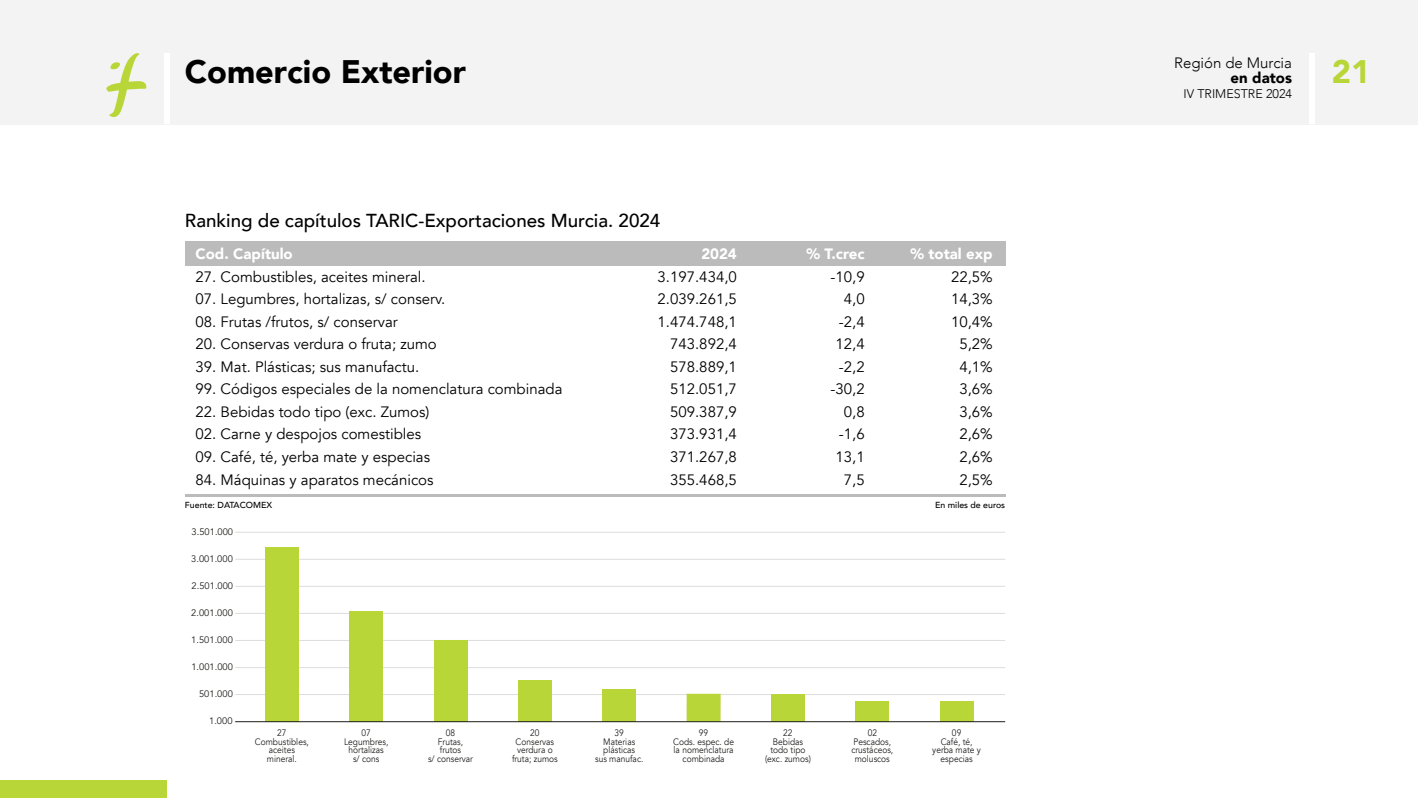
<style>
.page{position:relative;width:1418px;height:798px;background:#fff}
.page>*{position:absolute;margin:0;border:0;box-sizing:border-box;transform-origin:0 0}
.t1{font:900 32.5px "Avenir";color:#000}
.t2{font:900 32.5px "Avenir";color:#b8d637}
.t3{font:500 18.75px "Avenir";color:#000}
.t4{font:15px/22.5px "Avenir";color:#000;text-align:right}
.t5{font:900 15px "Avenir";color:#fff}
.t6{font:300 15px "Avenir";color:#000}
.t7{font:900 15px "Avenir";color:#000}
.t8{font:300 12.5px "Avenir";color:#000}
.t9{font:9.38px/8.6px "Avenir";color:#1d1d1b;text-align:center;scale:.9 1}
.t10{font:9.38px "Avenir";color:#1d1d1b}
.t11{font:500 8.75px "Avenir";color:#000}
</style>
<div class="page">
<hr style="left:235px;top:613px;width:770px;height:1px;background:#ddd">
<hr style="left:235px;top:640px;width:770px;height:1px;background:#ddd">
<hr style="left:235px;top:694px;width:770px;height:1px;background:#ddd">
<hr style="left:235px;top:667px;width:770px;height:1px;background:#ddd">
<div style="left:0;top:780px;width:167px;height:17px;background:#b8d637"></div>
<div style="left:0;top:0;width:1417px;height:124px;background:#f3f3f3"></div>
<div style="left:164px;top:53px;width:5px;height:71px;background:#fff"></div>
<div style="left:1309px;top:53px;width:5px;height:71px;background:#fff"></div>
<div style="left:185px;top:241px;width:820px;height:24px;background:#bbb"></div>
<hr style="left:185px;top:494px;width:820px;height:2px;background:#bbb">
<hr style="left:235px;top:531px;width:770px;height:1px;background:#ddd">
<svg style="left:106px;top:53px;width:40px;height:64px"></svg>
<hr style="left:235px;top:586px;width:770px;height:1px;background:#ddd">
<hr style="left:235px;top:558px;width:770px;height:1px;background:#ddd">
<div style="left:433px;top:640px;width:34px;height:81px;background:#b8d637"></div>
<div style="left:518px;top:680px;width:34px;height:41px;background:#b8d637"></div>
<div style="left:602px;top:689px;width:34px;height:32px;background:#b8d637"></div>
<div style="left:686px;top:693px;width:34px;height:28px;background:#b8d637"></div>
<div style="left:855px;top:701px;width:34px;height:20px;background:#b8d637"></div>
<div style="left:771px;top:694px;width:34px;height:27px;background:#b8d637"></div>
<div style="left:939px;top:701px;width:34px;height:20px;background:#b8d637"></div>
<div style="left:265px;top:547px;width:34px;height:174px;background:#b8d637"></div>
<div style="left:349px;top:610px;width:34px;height:111px;background:#b8d637"></div>
<hr style="left:235px;top:721px;width:770px;height:1px;background:#1d1d1b">
<h1 class="t1" style="left:185px;top:43px;width:282px">Comercio Exterior</h1>
<p class="t6" style="left:1174px;top:54px;width:119px">Región de Murcia</p>
<p class="t7" style="left:1230px;top:65px;width:63px">en datos</p>
<p class="t8" style="left:1183px;top:86px;width:110px">IV TRIMESTRE 2024</p>
<h1 class="t2" style="left:1331px;top:43px;width:40px">21</h1>
<p class="t3" style="left:185px;top:204px;width:477px">Ranking de capítulos TARIC-Exportaciones Murcia. 2024</p>
<p class="t5" style="left:195px;top:241px;width:99px">Cod. Capítulo</p>
<p class="t4" style="left:195px;top:265px;width:231px">27. Combustibles, aceites mineral.</p>
<p class="t4" style="left:195px;top:288px;width:251px">07. Legumbres, hortalizas, s/ conserv.</p>
<p class="t4" style="left:195px;top:310px;width:204px">08. Frutas /frutos, s/ conservar</p>
<p class="t4" style="left:195px;top:333px;width:243px">20. Conservas verdura o fruta; zumo</p>
<p class="t4" style="left:195px;top:355px;width:225px">39. Mat. Plásticas; sus manufactu.</p>
<p class="t4" style="left:195px;top:378px;width:368px">99. Códigos especiales de la nomenclatura combinada</p>
<p class="t4" style="left:195px;top:400px;width:235px">22. Bebidas todo tipo (exc. Zumos)</p>
<p class="t4" style="left:195px;top:423px;width:227px">02. Carne y despojos comestibles</p>
<p class="t4" style="left:195px;top:445px;width:236px">09. Café, té, yerba mate y especias</p>
<p class="t4" style="left:195px;top:468px;width:239px">84. Máquinas y aparatos mecánicos</p>
<p class="t5" style="left:701px;top:241px;width:37px">2024</p>
<p class="t4" style="left:657px;top:265px;width:81px">3.197.434,0<br>2.039.261,5<br>1.474.748,1<br>743.892,4<br>578.889,1<br>512.051,7<br>509.387,9<br>373.931,4<br>371.267,8<br>355.468,5</p>
<p class="t5" style="left:806px;top:241px;width:60px">% T.crec</p>
<p class="t4" style="left:830px;top:265px;width:36px">-10,9<br>4,0 -2,4<br>12,4 -2,2 -30,2<br>0,8 -1,6<br>13,1<br>7,5</p>
<p class="t5" style="left:910px;top:241px;width:84px">% total exp</p>
<p class="t4" style="left:951px;top:265px;width:43px;text-align:center">22,5%<br>14,3%<br>10,4%<br>5,2%<br>4,1%<br>3,6%<br>3,6%<br>2,6%<br>2,6%<br>2,5%</p>
<p class="t11" style="left:185px;top:497px;width:89px">Fuente: DATACOMEX</p>
<p class="t11" style="left:935px;top:497px;width:72px">En miles de euros</p>
<p class="t10" style="left:192px;top:525px;width:43px">3.501.000</p>
<p class="t10" style="left:191px;top:552px;width:43px">3.001.000</p>
<p class="t10" style="left:192px;top:580px;width:43px">2.501.000</p>
<p class="t10" style="left:191px;top:607px;width:43px">2.001.000</p>
<p class="t10" style="left:191px;top:634px;width:43px">1.501.000</p>
<p class="t10" style="left:191px;top:661px;width:43px">1.001.000</p>
<p class="t10" style="left:199px;top:688px;width:35px">501.000</p>
<p class="t10" style="left:209px;top:715px;width:25px">1.000</p>
<p class="t9" style="left:255px;top:728px;width:62px">27<br>Combustibles, aceites mineral.</p>
<p class="t9" style="left:512px;top:728px;width:52px">20<br>Conservas verdura o fruta; zumos</p>
<p class="t9" style="left:851px;top:728px;width:48px">02<br>Pescados, crustáceos, moluscos</p>
<p class="t9" style="left:932px;top:728px;width:56px">09<br>Café, té, yerba mate y especias</p>
<p class="t9" style="left:344px;top:728px;width:51px">07<br>Legumbres, hortalizas<br>s/ cons</p>
<p class="t9" style="left:673px;top:728px;width:69px">99<br>Cods. espec. de la nomenclatura combinada</p>
<p class="t9" style="left:765px;top:728px;width:52px">22<br>Bebidas todo tipo (exc. zumos)</p>
<p class="t9" style="left:428px;top:728px;width:52px">08<br>Frutas, frutos<br>s/ conservar</p>
<p class="t9" style="left:595px;top:728px;width:55px">39<br>Materias plásticas<br>sus manufac.</p>
</div>
